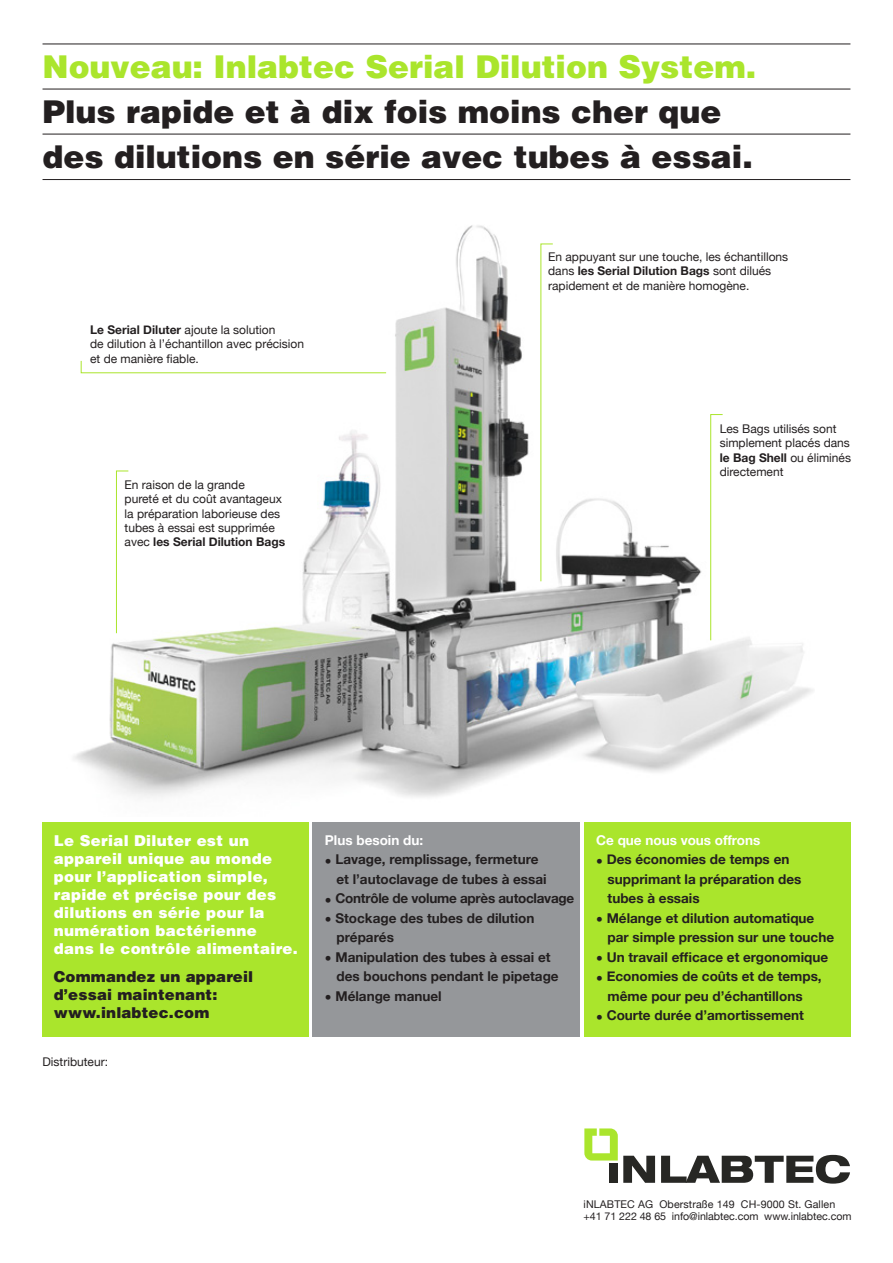
<style>
.page{position:relative;width:893px;height:1263px;background:#fff}
.page>*{position:absolute;margin:0;border:0;box-sizing:border-box;transform-origin:0 0}
.t1{font:900 31.35px/45px "Helvetica";color:#231f20}
.t2{font:900 31.35px "Helvetica";color:#aae52c}
.t3{font:900 15px/18px "Helvetica";letter-spacing:.02em;color:#fff}
.t4{font:900 15px/18px "Helvetica";letter-spacing:.01em;color:#231f20}
.t5{font:700 13.5px/19.5px "Helvetica Neue";color:#231f20}
.t6{font:700 13.5px "Helvetica Neue";color:#fff}
.t7{font:700 13.5px "Helvetica Neue";letter-spacing:-.02em;color:#231f20}
.t8{font:12px/14.4px "Helvetica Neue";color:#231f20}
.t9{font:10.65px/12.8px "Helvetica Neue";color:#231f20}
.s1{font-weight:700}
</style>
<div class="page">
<img style="left:74px;top:225px;width:739px;height:573px">
<svg style="left:540px;top:243px;width:14px;height:339px"></svg>
<svg style="left:710px;top:414px;width:13px;height:227px"></svg>
<svg style="left:80px;top:360px;width:307px;height:14px"></svg>
<svg style="left:116px;top:470px;width:13px;height:164px"></svg>
<div style="left:584px;top:822px;width:266px;height:214px;background:#aae52c"></div>
<div style="left:313px;top:822px;width:267px;height:214px;background:#95979a"></div>
<div style="left:43px;top:822px;width:266px;height:214px;background:#aae52c"></div>
<hr style="left:43px;top:89px;width:807px;height:1px;background:#231f20">
<hr style="left:43px;top:134px;width:807px;height:1px;background:#231f20">
<hr style="left:43px;top:179px;width:807px;height:1px;background:#231f20">
<hr style="left:43px;top:44px;width:807px;height:1px;background:#231f20">
<svg style="left:661px;top:1155px;width:189px;height:28px"></svg>
<svg style="left:584px;top:1128px;width:71px;height:55px"></svg>
<h1 class="t2" style="left:43px;top:46px;width:715px">Nouveau: Inlabtec Serial Dilution System.</h1>
<h1 class="t1" style="left:43px;top:88px;width:712px">Plus rapide et à dix fois moins cher que des dilutions en série avec tubes à essai.</h1>
<p class="t8" style="left:90px;top:322px;width:216px"><span class="s1">Le Serial Diluter</span> ajoute la solution<br>de dilution à l’échantillon avec précision et de manière fiable.</p>
<p class="t8" style="left:125px;top:477px;width:162px">En raison de la grande<br>pureté et du coût avantageux la préparation laborieuse des tubes à essai est supprimée avec <span class="s1">les Serial Dilution Bags</span></p>
<p class="t8" style="left:548px;top:249px;width:242px">En appuyant sur une touche, les échantillons dans <span class="s1">les Serial Dilution Bags</span> sont dilués rapidement et de manière homogène.</p>
<p class="t8" style="left:720px;top:421px;width:133px">Les Bags utilisés sont simplement placés dans <span class="s1">le Bag Shell</span> ou éliminés directement</p>
<p class="t3" style="left:54px;top:831px;width:245px">Le Serial Diluter est un appareil unique au monde pour l’application simple, rapide et précise pour des dilutions en série pour la numération bactérienne dans le contrôle alimentaire.</p>
<p class="t4" style="left:54px;top:967px;width:201px">Commandez un appareil d’essai maintenant: www.inlabtec.com</p>
<p class="t8" style="left:43px;top:1054px;width:67px">Distributeur:</p>
<p class="t6" style="left:325px;top:831px;width:100px">Plus besoin du:</p>
<p class="t5" style="left:336px;top:849px;width:212px;text-indent:-11px">• Lavage, remplissage, fermeture et l’autoclavage de tubes à essai</p>
<p class="t7" style="left:325px;top:890px;width:251px">• Contrôle de volume après autoclavage</p>
<p class="t5" style="left:336px;top:908px;width:200px;text-indent:-11px">• Stockage des tubes de dilution préparés</p>
<p class="t5" style="left:336px;top:947px;width:224px;text-indent:-11px">• Manipulation des tubes à essai et des bouchons pendant le pipetage</p>
<p class="t5" style="left:325px;top:986px;width:118px">• Mélange manuel</p>
<p class="t6" style="left:596px;top:831px;width:166px">Ce que nous vous offrons</p>
<p class="t5" style="left:608px;top:849px;width:195px;text-indent:-11px">• Des économies de temps en supprimant la préparation des tubes à essais</p>
<p class="t5" style="left:608px;top:908px;width:228px;text-indent:-11px">• Mélange et dilution automatique par simple pression sur une touche</p>
<p class="t5" style="left:596px;top:947px;width:234px">• Un travail efficace et ergonomique</p>
<p class="t5" style="left:596px;top:966px;width:227px;text-align:center">• Economies de coûts et de temps, même pour peu d’échantillons</p>
<p class="t5" style="left:596px;top:1005px;width:209px">• Courte durée d’amortissement</p>
<p class="t9" style="left:584px;top:1197px;width:269px">iNLABTEC AG Oberstraße 149 CH-9000 St. Gallen +41 71 222 48 65 info@inlabtec.com www.inlabtec.com</p>
</div>
